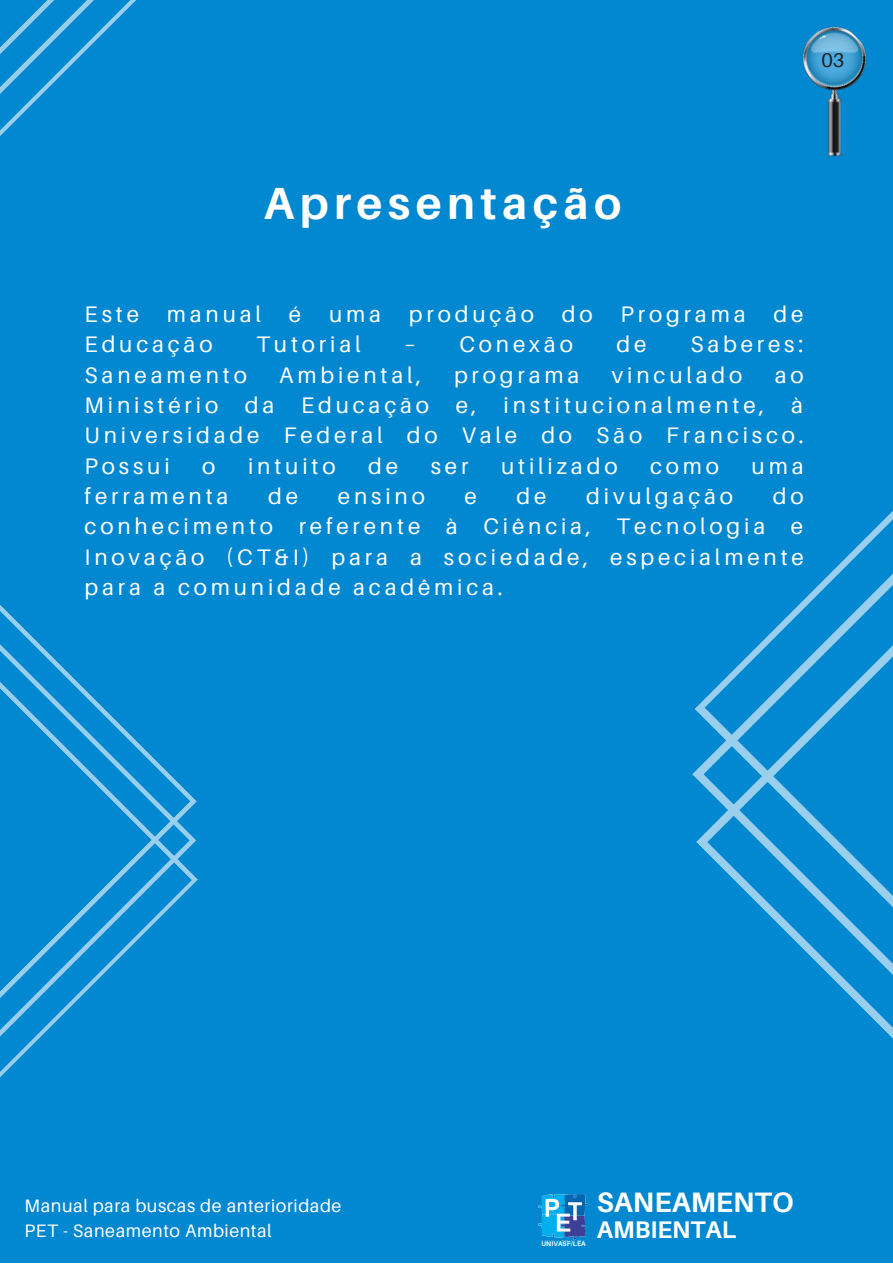
<style>
.page{position:relative;width:893px;height:1264px;background:#fff}
.page>*{position:absolute;margin:0;border:0;box-sizing:border-box;transform-origin:0 0}
.t1{font:700 45px "Aileron";letter-spacing:.12em;color:#fff}
.t2{font:700 28.05px "Aileron";color:#fff}
.t3{font:700 24px "Aileron";color:#fff}
.t4{font:22.5px/30.3px "Aileron";letter-spacing:.17em;color:#fff;text-align:justify}
.t5{font:19.8px "Aileron";color:#222}
.t6{font:18px/24.8px "Aileron";letter-spacing:.03em;color:#fff}
.t7{font:700 6.75px "Aileron";color:#fff}
</style>
<div class="page">
<div style="left:0;top:0;width:892px;height:1262px;background:#0288d1"></div>
<svg style="left:693px;top:512px;width:199px;height:526px"></svg>
<svg style="left:0;top:1009px;width:68px;height:39px"></svg>
<svg style="left:0;top:605px;width:197px;height:404px"></svg>
<svg style="left:0;top:0;width:136px;height:136px"></svg>
<img style="left:539px;top:1194px;width:48px;height:46px">
<img style="left:802px;top:26px;width:65px;height:131px">
<p class="t5" style="left:821px;top:48px;width:24px">03</p>
<h1 class="t1" style="left:264px;top:175px;width:359px">Apresentação</h1>
<p class="t4" style="left:85px;top:298px;width:720px">Este manual é uma produção do Programa de<br>Educação</p>
<p class="t4" style="left:256px;top:329px;width:106px">Tutorial</p>
<p class="t4" style="left:404px;top:329px;width:170px">– Conexão</p>
<p class="t4" style="left:616px;top:329px;width:31px">de</p>
<p class="t4" style="left:690px;top:329px;width:114px">Saberes:</p>
<p class="t4" style="left:85px;top:359px;width:164px">Saneamento</p>
<p class="t4" style="left:279px;top:359px;width:144px">Ambiental,</p>
<p class="t4" style="left:454px;top:359px;width:127px">programa</p>
<p class="t4" style="left:612px;top:359px;width:132px">vinculado</p>
<p class="t4" style="left:85px;top:359px;width:720px;text-indent:690px">ao Ministério da Educação e, institucionalmente, à Universidade Federal do Vale do São Francisco.<br>Possui</p>
<p class="t4" style="left:202px;top:450px;width:15px">o</p>
<p class="t4" style="left:248px;top:450px;width:89px">intuito</p>
<p class="t4" style="left:368px;top:450px;width:31px">de</p>
<p class="t4" style="left:430px;top:450px;width:39px">ser</p>
<p class="t4" style="left:501px;top:450px;width:118px">utilizado</p>
<p class="t4" style="left:650px;top:450px;width:70px">como</p>
<p class="t4" style="left:751px;top:450px;width:54px">uma</p>
<p class="t4" style="left:85px;top:480px;width:145px">ferramenta</p>
<p class="t4" style="left:268px;top:480px;width:31px">de</p>
<p class="t4" style="left:338px;top:480px;width:88px">ensino</p>
<p class="t4" style="left:464px;top:480px;width:14px">e</p>
<p class="t4" style="left:516px;top:480px;width:31px">de</p>
<p class="t4" style="left:586px;top:480px;width:148px">divulgação</p>
<p class="t4" style="left:85px;top:480px;width:720px;text-indent:688px">do conhecimento referente à Ciência, Tecnologia e Inovação (CT&amp;I) para a sociedade, especialmente para a comunidade acadêmica.</p>
<p class="t6" style="left:25px;top:1192px;width:318px">Manual para buscas de anterioridade<br>PET - Saneamento Ambiental</p>
<p class="t7" style="left:541px;top:1239px;width:46px">UNIVASF/LEA</p>
<p class="t2" style="left:597px;top:1184px;width:198px">SANEAMENTO</p>
<p class="t3" style="left:597px;top:1214px;width:141px">AMBIENTAL</p>
</div>
